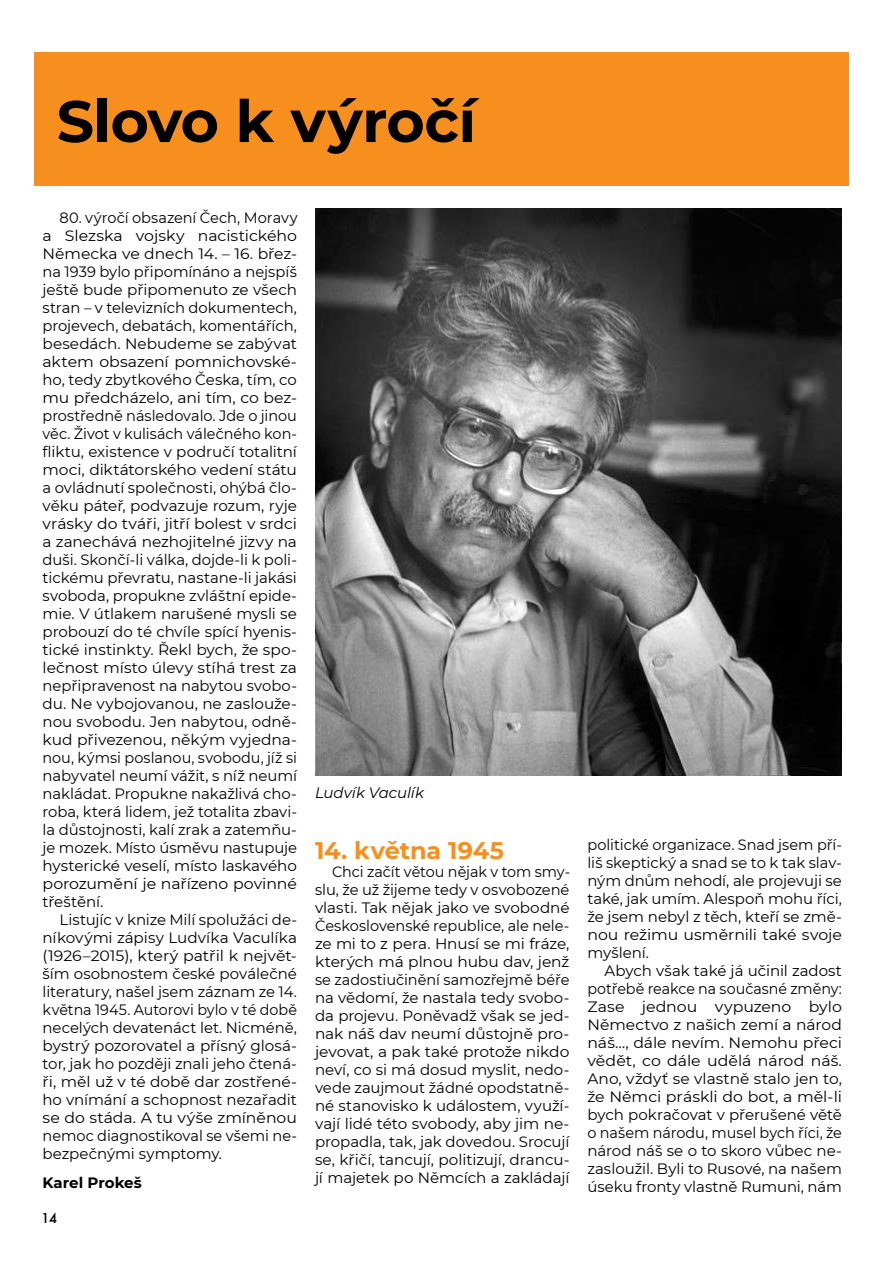
<style>
.page{position:relative;width:893px;height:1263px;background:#fff}
.page>*{position:absolute;margin:0;border:0;box-sizing:border-box;transform-origin:0 0}
.t1{font:700 58.5px "Montserrat";letter-spacing:-.01em;color:#000}
.t2{font:700 24px "Montserrat";color:#f78f1e}
.t3{font:15px/18px "Montserrat";letter-spacing:-.005em;color:#000;text-align:justify}
.t4{font:15px/18px "Montserrat";letter-spacing:-.005em;color:#000;text-align:justify;scale:.96 1}
.t5{font:italic 15px "Montserrat";letter-spacing:-.005em;color:#000}
.t6{font:700 15px "Montserrat";color:#000}
.t7{font:500 15px "Futura TOT";color:#000}
</style>
<div class="page">
<div style="left:34px;top:52px;width:814px;height:134px;background:#f78f1e"></div>
<img style="left:315px;top:208px;width:527px;height:567px">
<h1 class="t1" style="left:57px;top:79px;width:421px">Slovo k výročí</h1>
<p class="t3" style="left:43px;top:208px;width:257px;text-indent:17px">80. výročí obsazení Čech, Moravy a Slezska vojsky nacistického Německa ve dnech 14. – 16. břez&shy;na 1939 bylo připomínáno a nejspíš ještě bude připomenuto ze všech stran – v televizních dokumentech, projevech, debatách, komentářích, besedách. Nebudeme se zabývat aktem obsazení pomnichovské&shy;ho, tedy zbytkového Česka, tím, co mu předcházelo, ani tím, co bez&shy;prostředně následovalo. Jde o jinou věc. Život v kulisách válečného kon&shy;fliktu, existence v područí totalitní moci, diktátorského vedení státu a ovládnutí společnosti, ohýbá člo&shy;věku páteř, podvazuje rozum, ryje vrásky do tváři, jitří bolest v srdci a zanechává nezhojitelné jizvy na duši. Skončí-li válka, dojde-li k poli&shy;tickému převratu, nastane-li jakási svoboda, propukne zvláštní epide&shy;mie. V útlakem narušené mysli se probouzí do té chvíle spící hyenis&shy;tické instinkty. Řekl bych, že spo&shy;lečnost místo úlevy stíhá trest za nepřipravenost na nabytou svobo&shy;du. Ne vybojovanou, ne zaslouže&shy;nou svobodu. Jen nabytou, odně&shy;kud přivezenou, někým vyjedna&shy;nou, kýmsi poslanou, svobodu, jíž si nabyvatel neumí vážit, s níž neumí nakládat. Propukne nakažlivá cho&shy;roba, která lidem, jež totalita zbavi&shy;la důstojnosti, kalí zrak a zatemňu&shy;je mozek. Místo úsměvu nastupuje hysterické veselí, místo laskavého porozumění je nařízeno povinné třeštění.</p>
<p class="t3" style="left:43px;top:910px;width:256px;text-indent:17px">Listujíc v knize Milí spolužáci de&shy;níkovými zápisy Ludvíka Vaculíka (1926–2015), který patřil k největ&shy;ším osobnostem české poválečné literatury, našel jsem záznam ze 14. května 1945. Autorovi bylo v té době necelých devatenáct let. Nicméně, bystrý pozorovatel a přísný glosá&shy;tor, jak ho později znali jeho čtená&shy;ři, měl už v té době dar zostřené&shy;ho vnímání a schopnost nezařadit se do stáda. A tu výše zmíněnou nemoc diagnostikoval se všemi ne&shy;bezpečnými symptomy.</p>
<p class="t6" style="left:43px;top:1171px;width:101px">Karel Prokeš</p>
<p class="t7" style="left:41px;top:1209px;width:18px">14</p>
<p class="t5" style="left:315px;top:782px;width:111px">Ludvík Vaculík</p>
<h2 class="t2" style="left:315px;top:833px;width:191px">14. května 1945</h2>
<p class="t4" style="left:315px;top:862px;width:267px;text-indent:17px">Chci začít větou nějak v tom smy&shy;slu, že už žijeme tedy v osvobozené vlasti. Tak nějak jako ve svobodné Československé republice, ale nele&shy;ze mi to z pera. Hnusí se mi fráze, kterých má plnou hubu dav, jenž se zadostiučinění samozřejmě béře na vědomí, že nastala tedy svobo&shy;da projevu. Poněvadž však se jed&shy;nak náš dav neumí důstojně pro&shy;jevovat, a pak také protože nikdo neví, co si má dosud myslit, nedo&shy;vede zaujmout žádné opodstatně&shy;né stanovisko k událostem, využí&shy;vají lidé této svobody, aby jim ne&shy;propadla, tak, jak dovedou. Srocují se, křičí, tancují, politizují, drancu&shy;jí majetek po Němcích a zakládají</p>
<p class="t3" style="left:587px;top:835px;width:256px">politické organizace. Snad jsem pří&shy;liš skeptický a snad se to k tak slav&shy;ným dnům nehodí, ale projevuji se také, jak umím. Alespoň mohu říci, že jsem nebyl z těch, kteří se změ&shy;nou režimu usměrnili také svoje myšlení.</p>
<p class="t3" style="left:587px;top:961px;width:256px;text-indent:17px">Abych však také já učinil zadost potřebě reakce na současné změny:<br>Zase jednou vypuzeno bylo Němectvo z našich zemí a národ náš…, dále nevím. Nemohu přeci vědět, co dále udělá národ náš.<br>Ano, vždyť se vlastně stalo jen to, že Němci práskli do bot, a měl-li bych pokračovat v přerušené větě o našem národu, musel bych říci, že národ náš se o to skoro vůbec ne&shy;zasloužil. Byli to Rusové, na našem úseku fronty vlastně Rumuni, nám</p>
</div>
